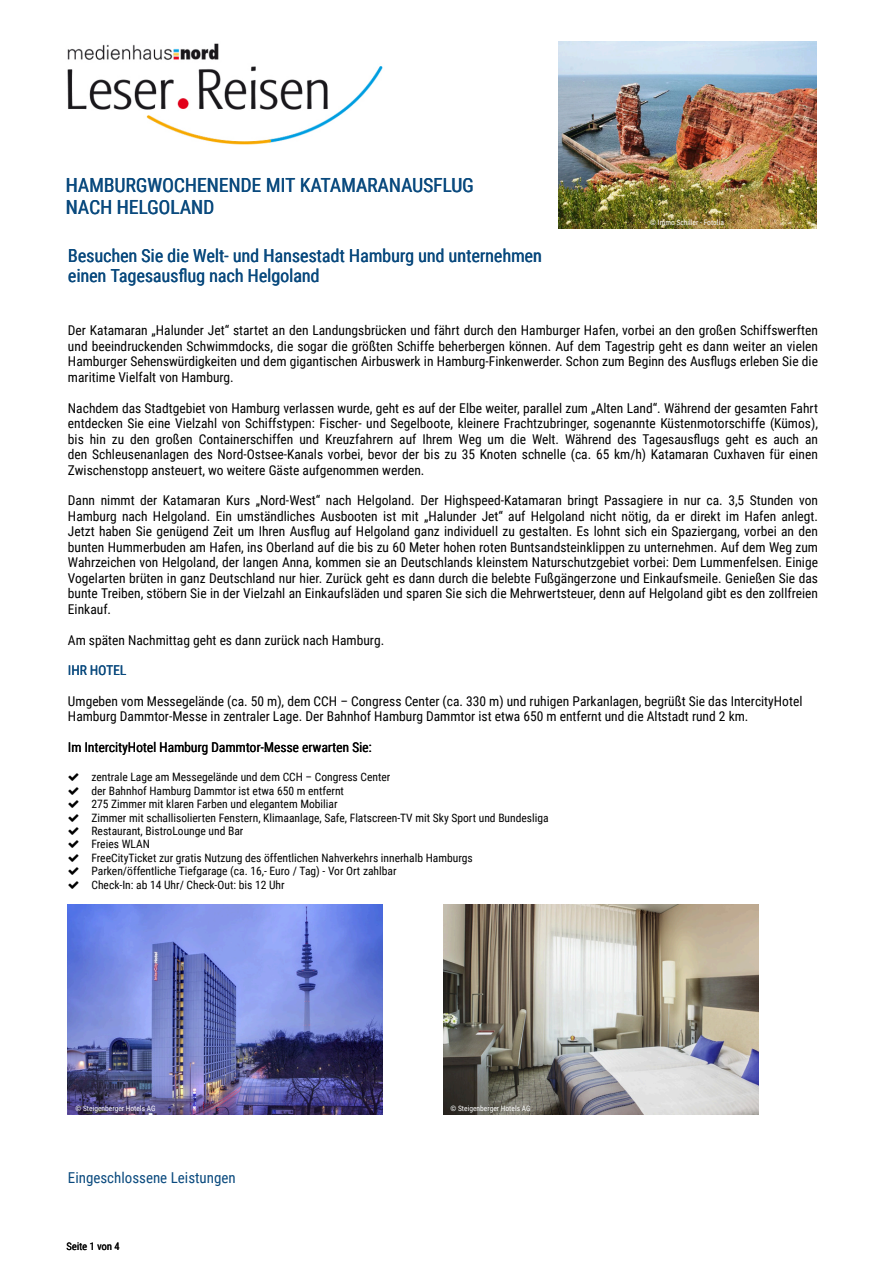
<style>
.page{position:relative;width:893px;height:1263px;background:#fff}
.page>*{position:absolute;margin:0;border:0;box-sizing:border-box;transform-origin:0 0}
.t1{font:19.5px/22.5px "Roboto Condensed";color:#0a4a7e}
.t2{font:18px/20.7px "Roboto Condensed";color:#0a4a7e}
.t3{font:15px "Roboto Condensed";color:#0a4a7e}
.t4{font:13.5px/15.6px "Roboto Condensed";color:#000;text-align:justify}
.t5{font:13.5px "Roboto Condensed";color:#0a4a7e}
.t6{font:11.55px/13.5px "Roboto Condensed";color:#000}
.t7{font:10.5px "Roboto Condensed";color:#000}
.t8{font:7.5px "Roboto Condensed";color:#fff}
</style>
<div class="page">
<img style="left:68px;top:904px;width:315px;height:210px">
<img style="left:443px;top:904px;width:315px;height:210px">
<img style="left:67px;top:43px;width:316px;height:102px">
<img style="left:558px;top:41px;width:258px;height:188px">
<h1 class="t1" style="left:66px;top:175px;width:410px">HAMBURGWOCHENENDE MIT KATAMARANAUSFLUG<br>NACH HELGOLAND</h1>
<h2 class="t2" style="left:68px;top:246px;width:475px">Besuchen Sie die Welt- und Hansestadt Hamburg und unternehmen einen Tagesausflug nach Helgoland</h2>
<p class="t8" style="left:650px;top:219px;width:75px">© Immo Schiller - Fotolia</p>
<p class="t4" style="left:68px;top:324px;width:751px">Der Katamaran „Halunder Jet“ startet an den Landungsbrücken und fährt durch den Hamburger Hafen, vorbei an den großen Schiffswerften und beeindruckenden Schwimmdocks, die sogar die größten Schiffe beherbergen können. Auf dem Tagestrip geht es dann weiter an vielen Hamburger Sehenswürdigkeiten und dem gigantischen Airbuswerk in Hamburg-Finkenwerder. Schon zum Beginn des Ausflugs erleben Sie die maritime Vielfalt von Hamburg.</p>
<p class="t4" style="left:68px;top:401px;width:752px">Nachdem das Stadtgebiet von Hamburg verlassen wurde, geht es auf der Elbe weiter, parallel zum „Alten Land“. Während der gesamten Fahrt entdecken Sie eine Vielzahl von Schiffstypen: Fischer- und Segelboote, kleinere Frachtzubringer, sogenannte Küstenmotorschiffe (Kümos), bis hin zu den großen Containerschiffen und Kreuzfahrern auf Ihrem Weg um die Welt. Während des Tagesausflugs geht es auch an den Schleusenanlagen des Nord-Ostsee-Kanals vorbei, bevor der bis zu 35 Knoten schnelle (ca. 65 km/h) Katamaran Cuxhaven für einen Zwischenstopp ansteuert, wo weitere Gäste aufgenommen werden.</p>
<p class="t4" style="left:68px;top:494px;width:752px">Dann nimmt der Katamaran Kurs „Nord-West“ nach Helgoland. Der Highspeed-Katamaran bringt Passagiere in nur ca. 3,5 Stunden von Hamburg nach Helgoland. Ein umständliches Ausbooten ist mit „Halunder Jet“ auf Helgoland nicht nötig, da er direkt im Hafen anlegt.<br>Jetzt haben Sie genügend Zeit um Ihren Ausflug auf Helgoland ganz individuell zu gestalten. Es lohnt sich ein Spaziergang, vorbei an den bunten Hummerbuden am Hafen, ins Oberland auf die bis zu 60 Meter hohen roten Buntsandsteinklippen zu unternehmen. Auf dem Weg zum Wahrzeichen von Helgoland, der langen Anna, kommen sie an Deutschlands kleinstem Naturschutzgebiet vorbei: Dem Lummenfelsen. Einige Vogelarten brüten in ganz Deutschland nur hier. Zurück geht es dann durch die belebte Fußgängerzone und Einkaufsmeile. Genießen Sie das bunte Treiben, stöbern Sie in der Vielzahl an Einkaufsläden und sparen Sie sich die Mehrwertsteuer, denn auf Helgoland gibt es den zollfreien Einkauf.</p>
<p class="t4" style="left:68px;top:633px;width:318px">Am späten Nachmittag geht es dann zurück nach Hamburg.</p>
<p class="t5" style="left:68px;top:664px;width:60px">IHR HOTEL</p>
<p class="t4" style="left:68px;top:694px;width:736px">Umgeben vom Messegelände (ca. 50 m), dem CCH – Congress Center (ca. 330 m) und ruhigen Parkanlagen, begrüßt Sie das IntercityHotel<br>Hamburg Dammtor-Messe in zentraler Lage. Der Bahnhof Hamburg Dammtor ist etwa 650 m entfernt und die Altstadt rund 2 km.</p>
<p class="t4" style="left:68px;top:740px;width:305px">Im IntercityHotel Hambur g Dammtor-Messe erwarten Sie:</p>
<p class="t6" style="left:92px;top:771px;width:459px">zentrale Lage am Messegelände und dem CCH – Congress Center<br>der Bahnhof Hamburg Dammtor ist etwa 650 m entfernt<br>275 Zimmer mit klaren Farben und elegantem Mobiliar<br>Zimmer mit schallisolierten Fenstern, Klimaanlage, Safe, Flatscreen-TV mit Sky Sport und Bundesliga Restaurant, BistroLounge und Bar<br>Freies WLAN<br>FreeCityTicket zur gratis Nutzung des öffentlichen Nahverkehrs innerhalb Hamburgs Parken/öffentliche Tiefgarage (ca. 16,- Euro / Tag) - Vor Ort zahlbar<br>Check-In: ab 14 Uhr/ Check-Out: bis 12 Uhr</p>
<p class="t8" style="left:75px;top:1105px;width:82px">© Steigenberger Hotels AG</p>
<p class="t8" style="left:450px;top:1105px;width:82px">© Steigenberger Hotels AG</p>
<p class="t3" style="left:68px;top:1171px;width:169px">Eingeschlossene Leistungen</p>
<p class="t7" style="left:66px;top:1242px;width:55px">Seite 1 von 4</p>
</div>
